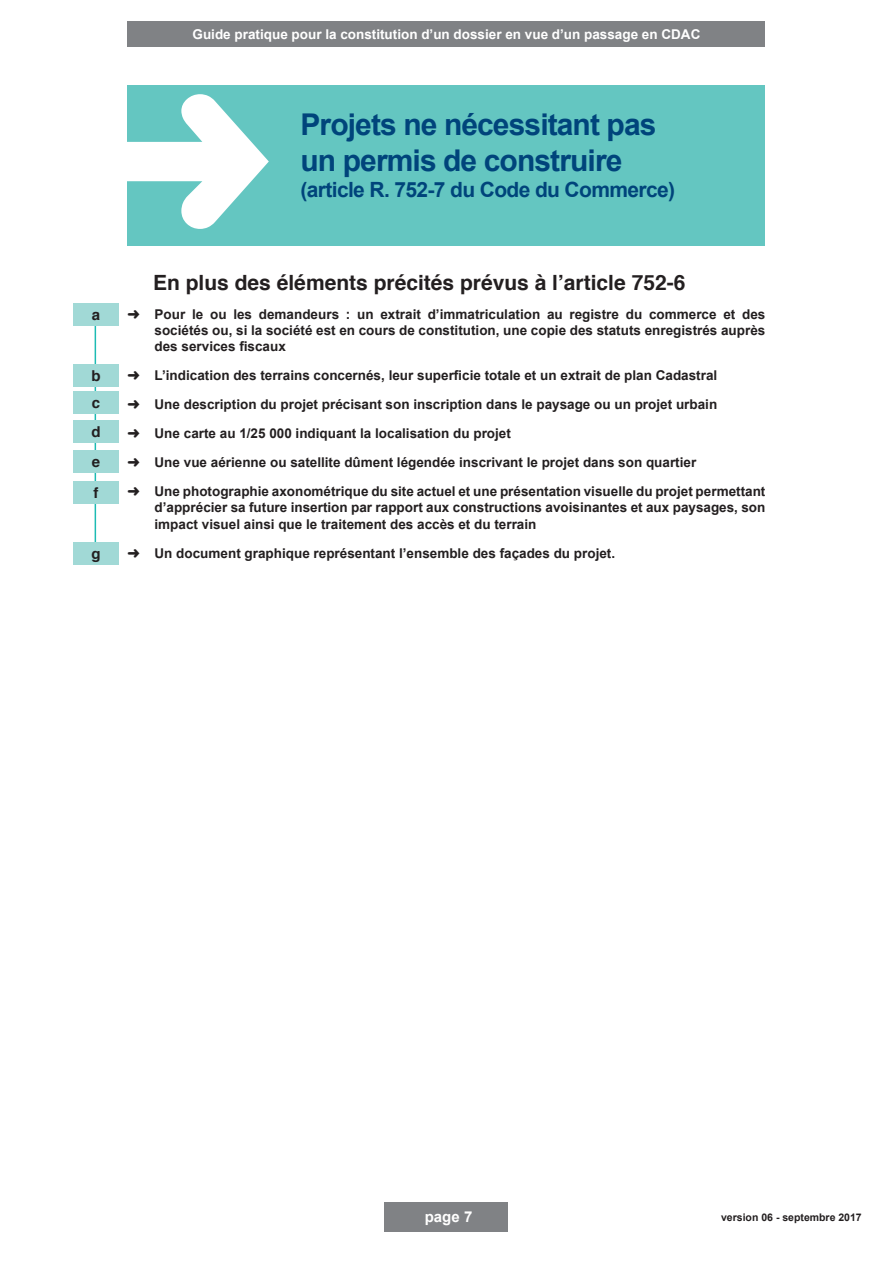
<style>
.page{position:relative;width:893px;height:1263px;background:#fff}
.page>*{position:absolute;margin:0;border:0;box-sizing:border-box;transform-origin:0 0}
.t1{font:700 30px/36px "Arial";letter-spacing:-.03em;color:#00447b}
.t2{font:700 21px "Helvetica";color:#231f20}
.t3{font:700 21px "Arial";letter-spacing:-.03em;color:#00447b}
.t4{font:700 15px "Helvetica";color:#231f20}
.t5{font:700 15px "Arial";color:#fff}
.t6{font:700 13.5px/29px "Arial";color:#231f20}
.t7{font:700 13.5px "Arial";color:#fff}
.t8{font:700 10.5px "Arial";color:#231f20}
</style>
<div class="page">
<div style="left:385px;top:1202px;width:123px;height:30px;background:#808285"></div>
<div style="left:128px;top:21px;width:637px;height:26px;background:#808285"></div>
<div style="left:128px;top:85px;width:637px;height:160px;background:#64c6c1"></div>
<svg style="left:127px;top:94px;width:142px;height:135px"></svg>
<hr style="left:95px;top:311px;width:1px;height:244px;background:#1dbbb3">
<div style="left:73px;top:303px;width:46px;height:23px;background:#a1d9d6"></div>
<div style="left:73px;top:391px;width:46px;height:23px;background:#a1d9d6"></div>
<div style="left:73px;top:481px;width:46px;height:23px;background:#a1d9d6"></div>
<div style="left:73px;top:364px;width:46px;height:23px;background:#a1d9d6"></div>
<div style="left:73px;top:450px;width:46px;height:23px;background:#a1d9d6"></div>
<div style="left:73px;top:420px;width:46px;height:23px;background:#a1d9d6"></div>
<div style="left:73px;top:541px;width:46px;height:23px;background:#a1d9d6"></div>
<p class="t7" style="left:193px;top:25px;width:509px">Guide pratique pour la constitution d’un dossier en vue d’un passage en CDAC</p>
<h1 class="t1" style="left:300px;top:108px;width:357px">Projets ne nécessitant pas un permis de construire</h1>
<h2 class="t3" style="left:300px;top:175px;width:376px">(article R. 752-7 du Code du Commerce)</h2>
<p class="t4" style="left:92px;top:303px;width:10px">a</p>
<p class="t4" style="left:92px;top:364px;width:11px">b</p>
<p class="t4" style="left:92px;top:390px;width:10px">c</p>
<p class="t4" style="left:92px;top:419px;width:11px">d</p>
<p class="t4" style="left:92px;top:449px;width:10px">e</p>
<p class="t4" style="left:94px;top:480px;width:6px">f</p>
<p class="t4" style="left:92px;top:541px;width:11px">g</p>
<h2 class="t2" style="left:153px;top:266px;width:534px">En plus des éléments précités prévus à l’article 752-6</h2>
<p class="t6" style="left:155px;top:307px;width:612px;line-height:16.2px;text-align:justify;text-indent:-27px">➜ Pour le ou les demandeurs : un extrait d’immatriculation au registre du commerce et des sociétés ou, si la société est en cours de constitution, une copie des statuts enregistrés auprès des services fiscaux</p>
<p class="t6" style="left:128px;top:362px;width:639px">➜ L’indication des terrains concernés, leur superficie totale et un extrait de plan Cadastral<br>➜ Une description du projet précisant son inscription dans le paysage ou un projet urbain<br>➜ Une carte au 1/25 000 indiquant la localisation du projet<br>➜ Une vue aérienne ou satellite dûment légendée inscrivant le projet dans son quartier<br>➜ Une photographie axonométrique du site actuel et une présentation visuelle du projet permettant</p>
<p class="t6" style="left:155px;top:500px;width:612px;line-height:16.2px">d’apprécier sa future insertion par rapport aux constructions avoisinantes et aux paysages, son impact visuel ainsi que le traitement des accès et du terrain</p>
<p class="t6" style="left:128px;top:539px;width:489px">➜ Un document graphique représentant l’ensemble des façades du projet.</p>
<p class="t5" style="left:425px;top:1207px;width:49px">page 7</p>
<p class="t8" style="left:721px;top:1210px;width:142px">version 06 - septembre 2017</p>
</div>
